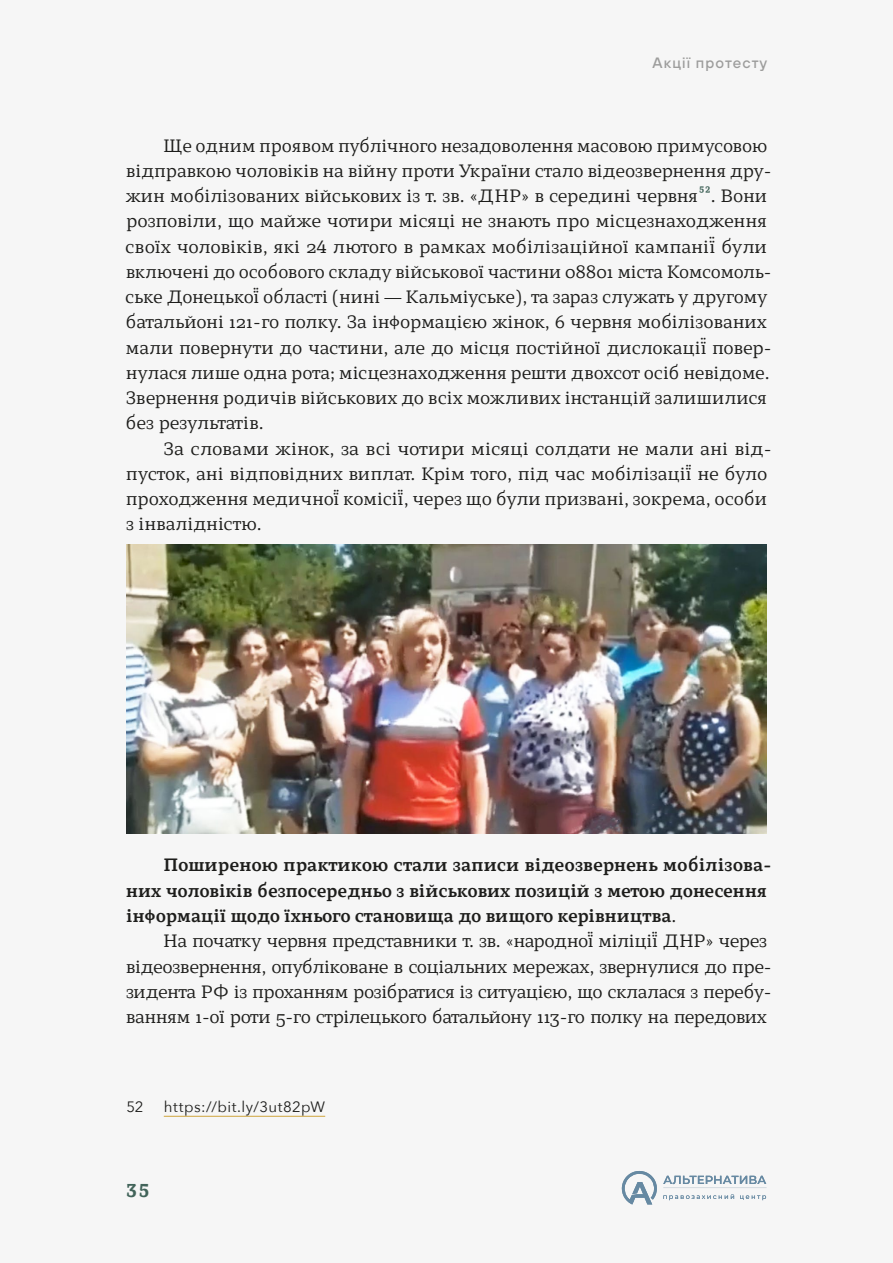
<style>
.page{position:relative;width:893px;height:1263px;background:#f6f6f6}
.page>*{position:absolute;margin:0;border:0;box-sizing:border-box;transform-origin:0 0}
.t1{font:700 18px "Kyotce";color:#42645a}
.t2{font:17.25px/25.2px "Kyotce";letter-spacing:-.015em;color:#1d1d1b}
.t3{font:17.25px/25.2px "Kyotce";letter-spacing:-.035em;color:#1d1d1b}
.t4{font:600 17.25px/25.2px "Kyotce";letter-spacing:-.015em;color:#1d1d1b}
.t5{font:15px "Avenir Next";letter-spacing:.03em;color:#1d1d1b}
.t6{font:500 15px "TT Hoves";letter-spacing:.075em;color:#9d9d9c}
.s1{font-weight:700;color:#42645a}
.s2{font-weight:400}
</style>
<div class="page">
<svg style="left:663px;top:1194px;width:71px;height:6px"></svg>
<svg style="left:740px;top:1195px;width:26px;height:5px"></svg>
<svg style="left:622px;top:1171px;width:35px;height:33px"></svg>
<svg style="left:663px;top:1176px;width:104px;height:12px"></svg>
<hr style="left:164px;top:1116px;width:161px;height:1px;background:#cfa43d">
<img style="left:126px;top:544px;width:641px;height:289px">
<p class="t6" style="left:652px;top:54px;width:116px">Акції протесту</p>
<p class="t2" style="left:125px;top:133px;width:648px;text-indent:38px">Ще одним проявом публічного незадоволення масовою примусовою відправкою чоловіків на війну проти України стало відеозвернення дру&shy;жин мобілізованих військових із т. зв. «ДНР» в середині червня<span class="s1">52</span>. Вони розповіли, що майже чотири місяці не знають про місцезнаходження своїх чоловіків, які 24 лютого в рамках мобілізаційної кампанії̈були включені до особового складу військової частини 08801 міста Комсомоль&shy;ське Донецької̈області (нині — Кальміуське), та зараз служать у другому батальйоні 121‑ го полку. За інформацією жінок, 6 червня мобілізованих мали повернути до частини, але до місця постій ної дислокації̈повер&shy;нулася лише одна рота; місцезнаходження решти двохсот осіб невідоме.<br>Звернення родичів військових до всіх можливих інстанцій̆залишилися без результатів.</p>
<p class="t2" style="left:126px;top:436px;width:647px;text-indent:38px">За словами жінок, за всі чотири місяці солдати не мали ані від&shy;пусток, ані відповідних виплат. Крім того, під час мобілізації̈не було проходження медичної̈комісії̈, через що були призвані, зокрема, особи з інвалідністю.</p>
<p class="t4" style="left:126px;top:853px;width:647px;text-indent:37px">Поширеною практикою стали записи відеозвернень мобілізова&shy;них чоловіків безпосередньо з військових позицій з метою донесення інформації щодо їхнього становища до вищого керівництва<span class="s2">.</span></p>
<p class="t3" style="left:126px;top:928px;width:647px;text-indent:37px">На початку червня представники т. зв. «народної̈міліції̈ДНР» через відеозвернення, опубліковане в соціальних мережах, звернулися до пре&shy;зидента РФ із проханням розібратися із ситуацією, що склалася з перебу&shy;ванням 1‑ ої роти 5‑ го стрілецького батальйону 113‑ го полку на передових</p>
<p class="t5" style="left:126px;top:1094px;width:19px">52</p>
<p class="t5" style="left:164px;top:1094px;width:163px">https://bit.ly/3ut82pW</p>
<p class="t1" style="left:126px;top:1178px;width:25px">35</p>
</div>
